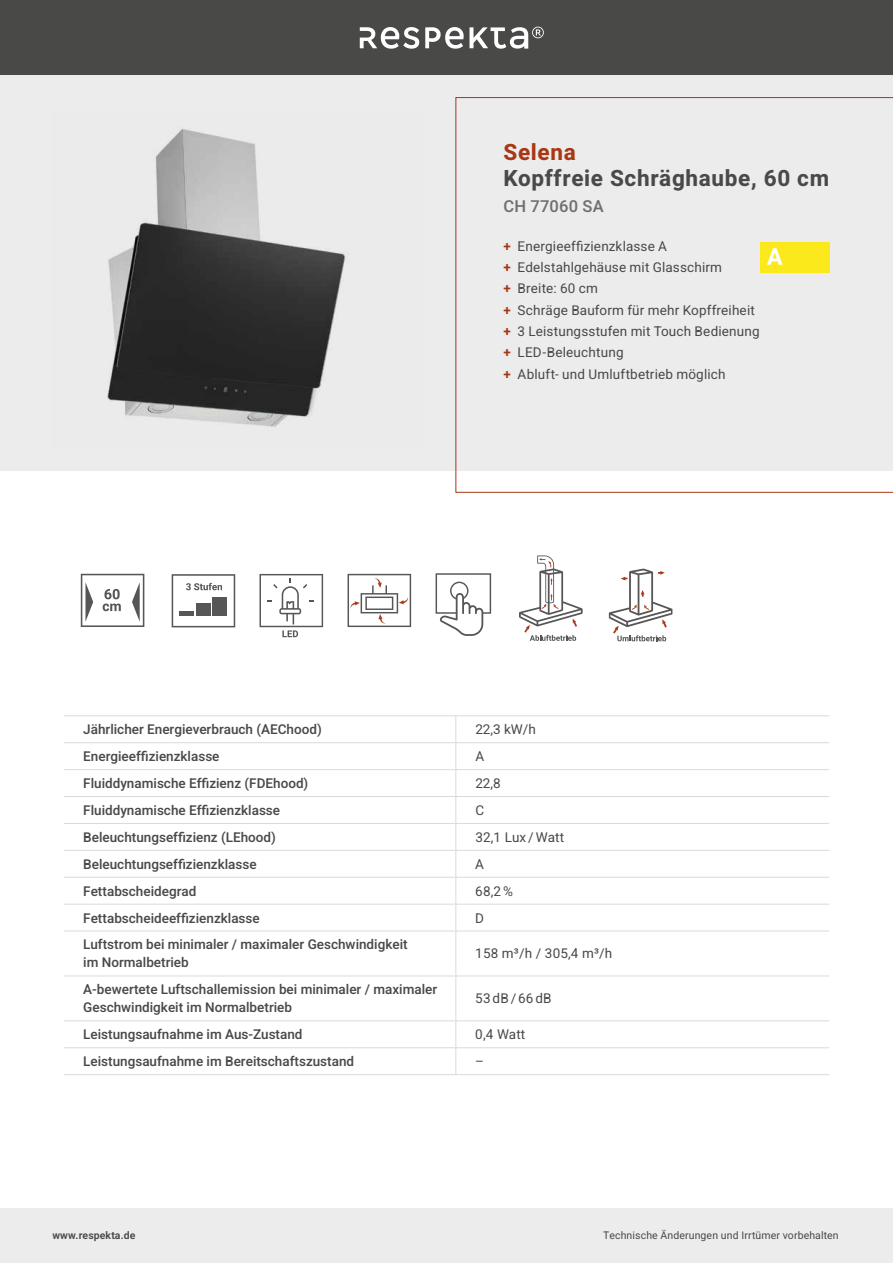
<style>
.page{position:relative;width:893px;height:1263px;background:#fff}
.page>*{position:absolute;margin:0;border:0;box-sizing:border-box;transform-origin:0 0}
.t1{font:700 22.5px "Heebo";letter-spacing:.03em;color:#494948}
.t2{font:700 22.5px "Heebo";letter-spacing:.03em;color:#a83714}
.t3{font:500 16.5px "Heebo";letter-spacing:.01em;color:#6f6f6e}
.t4{font:500 13.5px/18px "Heebo";color:#494948}
.t5{font:13.5px/21.5px "Heebo";letter-spacing:.01em;color:#494948}
.t6{font:10.5px "Heebo";letter-spacing:.01em;color:#494948}
.t7{font:600 10.5px "Heebo";letter-spacing:.01em;color:#494948}
.s1{font-weight:600;color:#a83714}
</style>
<div class="page">
<div style="left:0;top:0;width:893px;height:75px;background:#494948"></div>
<div style="left:0;top:1208px;width:893px;height:55px;background:#ececed"></div>
<svg style="left:360px;top:27px;width:59px;height:22px"></svg>
<svg style="left:425px;top:27px;width:119px;height:22px"></svg>
<div style="left:0;top:75px;width:893px;height:396px;background:#ececed"></div>
<svg style="left:455px;top:97px;width:438px;height:396px"></svg>
<img style="left:107px;top:129px;width:239px;height:298px">
<hr style="left:64px;top:769px;width:392px;height:1px;background:#dadada">
<hr style="left:456px;top:769px;width:373px;height:1px;background:#dadada">
<hr style="left:64px;top:796px;width:392px;height:1px;background:#dadada">
<hr style="left:456px;top:796px;width:373px;height:1px;background:#dadada">
<svg style="left:455px;top:716px;width:1px;height:215px"></svg>
<hr style="left:455px;top:931px;width:1px;height:44px;background:#dadada">
<hr style="left:455px;top:976px;width:1px;height:44px;background:#dadada">
<svg style="left:455px;top:1021px;width:1px;height:53px"></svg>
<hr style="left:64px;top:823px;width:392px;height:1px;background:#dadada">
<hr style="left:456px;top:823px;width:373px;height:1px;background:#dadada">
<hr style="left:64px;top:850px;width:392px;height:1px;background:#dadada">
<hr style="left:456px;top:850px;width:373px;height:1px;background:#dadada">
<hr style="left:64px;top:877px;width:392px;height:1px;background:#dadada">
<hr style="left:456px;top:877px;width:373px;height:1px;background:#dadada">
<hr style="left:64px;top:904px;width:392px;height:1px;background:#dadada">
<hr style="left:456px;top:904px;width:373px;height:1px;background:#dadada">
<hr style="left:64px;top:931px;width:392px;height:1px;background:#dadada">
<hr style="left:456px;top:931px;width:373px;height:1px;background:#dadada">
<hr style="left:64px;top:975px;width:392px;height:1px;background:#dadada">
<hr style="left:456px;top:975px;width:373px;height:1px;background:#dadada">
<hr style="left:64px;top:1020px;width:392px;height:1px;background:#dadada">
<hr style="left:456px;top:1020px;width:373px;height:1px;background:#dadada">
<hr style="left:64px;top:1047px;width:392px;height:1px;background:#dadada">
<hr style="left:456px;top:1047px;width:373px;height:1px;background:#dadada">
<hr style="left:64px;top:715px;width:392px;height:1px;background:#dadada">
<hr style="left:456px;top:715px;width:373px;height:1px;background:#dadada">
<hr style="left:64px;top:742px;width:392px;height:1px;background:#dadada">
<hr style="left:456px;top:742px;width:373px;height:1px;background:#dadada">
<hr style="left:64px;top:1074px;width:392px;height:1px;background:#dadada">
<hr style="left:456px;top:1074px;width:373px;height:1px;background:#dadada">
<svg style="left:81px;top:574px;width:63px;height:53px"></svg>
<svg style="left:172px;top:574px;width:63px;height:53px"></svg>
<div style="left:180px;top:611px;width:14px;height:5px;background:#565656"></div>
<div style="left:196px;top:604px;width:15px;height:12px;background:#565656"></div>
<div style="left:213px;top:597px;width:14px;height:19px;background:#565656"></div>
<svg style="left:348px;top:574px;width:63px;height:53px"></svg>
<svg style="left:259px;top:574px;width:64px;height:63px"></svg>
<svg style="left:519px;top:555px;width:64px;height:86px"></svg>
<svg style="left:609px;top:569px;width:63px;height:72px"></svg>
<svg style="left:436px;top:573px;width:55px;height:63px"></svg>
<div style="left:760px;top:242px;width:69px;height:31px;background:#fce91c"></div>
<svg style="left:767px;top:248px;width:16px;height:17px"></svg>
<h1 class="t2" style="left:503px;top:136px;width:74px">Selena</h1>
<h1 class="t1" style="left:503px;top:162px;width:327px">Kopffreie Schräghaube, 60 cm</h1>
<p class="t3" style="left:503px;top:195px;width:102px">CH 77060 SA</p>
<p class="t5" style="left:503px;top:235px;width:258px"><span class="s1">+</span> Energieeffizienzklasse A<br><span class="s1">+</span> Edelstahlgehäuse mit Glasschirm<br><span class="s1">+</span> Breite: 60 cm<br><span class="s1">+</span> Schräge Bauform für mehr Kopffreiheit <span class="s1">+</span> 3 Leistungsstufen mit Touch Bedienung <span class="s1">+</span> LED-Beleuchtung<br><span class="s1">+</span> Abluft- und Umluftbetrieb möglich</p>
<p class="t4" style="left:83px;top:720px;width:240px">Jährlicher Energieverbrauch (AEChood)</p>
<p class="t5" style="left:475px;top:719px;width:62px">22,3 kW/h</p>
<p class="t4" style="left:83px;top:747px;width:138px">Energieeffizienzklasse</p>
<p class="t5" style="left:475px;top:745px;width:10px">A</p>
<p class="t4" style="left:83px;top:774px;width:227px">Fluiddynamische Effizienz (FDEhood)</p>
<p class="t5" style="left:475px;top:772px;width:27px">22,8</p>
<p class="t4" style="left:83px;top:801px;width:198px">Fluiddynamische Effizienzklasse</p>
<p class="t5" style="left:475px;top:799px;width:10px">C</p>
<p class="t4" style="left:83px;top:828px;width:194px">Beleuchtungseffizienz (LEhood)</p>
<p class="t5" style="left:475px;top:826px;width:90px">32,1 Lux /Watt</p>
<p class="t4" style="left:83px;top:855px;width:175px">Beleuchtungseffizienzklasse</p>
<p class="t5" style="left:475px;top:853px;width:10px">A</p>
<p class="t4" style="left:83px;top:882px;width:115px">Fettabscheidegrad</p>
<p class="t5" style="left:475px;top:880px;width:39px">68,2%</p>
<p class="t4" style="left:83px;top:909px;width:178px">Fettabscheideeffizienzklasse</p>
<p class="t5" style="left:475px;top:907px;width:10px">D</p>
<p class="t4" style="left:83px;top:936px;width:326px">Luftstrom bei minimaler / maximaler Geschwindigkeit im Normalbetrieb</p>
<p class="t5" style="left:475px;top:943px;width:139px">158 m³/h / 305,4 m³/h</p>
<p class="t4" style="left:83px;top:980px;width:355px">A-bewertete Luftschallemission bei minimaler / maximaler<br>Geschwindigkeit im Normalbetrieb</p>
<p class="t5" style="left:475px;top:988px;width:78px">53dB/66dB</p>
<p class="t4" style="left:83px;top:1025px;width:221px">Leistungsaufnahme im Aus-Zustand</p>
<p class="t5" style="left:475px;top:1024px;width:52px">0,4 Watt</p>
<p class="t4" style="left:83px;top:1052px;width:272px">Leistungsaufnahme im Bereitschaftszustand</p>
<p class="t5" style="left:475px;top:1051px;width:10px">–</p>
<p class="t7" style="left:52px;top:1228px;width:85px">www.respekta.de</p>
<p class="t6" style="left:603px;top:1228px;width:237px">Technische Änderungen und Irrtümer vorbehalten</p>
</div>
